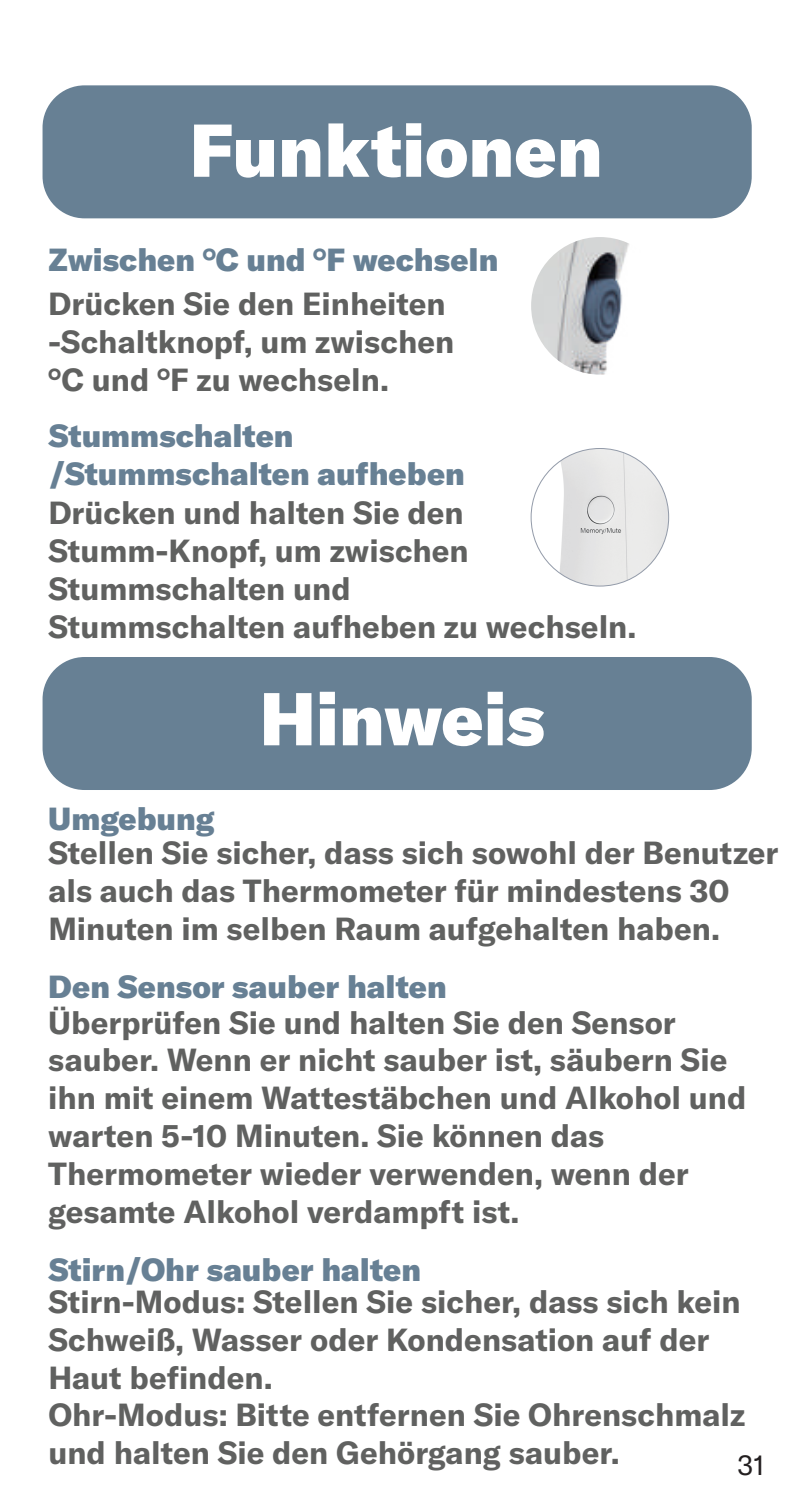
<style>
.page{position:relative;width:794px;height:1489px;background:#fff}
.page>*{position:absolute;margin:0;border:0;box-sizing:border-box;transform-origin:0 0}
.t1{font:900 73.5px "GT America";color:#fff}
.t2{font:700 31.5px/37.8px "GT America";color:#606160}
.t3{font:900 31.5px/37.8px "GT America";color:#678094}
.t4{font:28px "GT America";color:#231f20}
</style>
<div class="page">
<div style="left:43px;top:85px;width:708px;height:133px;background:#678094;border-radius:42px"></div>
<img style="left:531px;top:448px;width:137px;height:138px;border-radius:69px">
<div style="left:43px;top:657px;width:708px;height:133px;background:#678094;border-radius:42px"></div>
<img style="left:531px;top:237px;width:137px;height:137px;border-radius:69px">
<h1 class="t1" style="left:190px;top:103px;width:415px">Funktionen</h1>
<p class="t3" style="left:48px;top:240px;width:451px">Zwischen °C und °F wechseln</p>
<p class="t2" style="left:48px;top:284px;width:407px">Drücken Sie den Einheiten -Schaltknopf, um zwischen °C und °F zu wechseln.</p>
<p class="t3" style="left:49px;top:416px;width:417px">Stummschalten /Stummschalten aufheben</p>
<p class="t2" style="left:48px;top:493px;width:589px">Drücken und halten Sie den<br>Stumm-Knopf, um zwischen<br>Stummschalten und<br>Stummschalten aufheben zu wechseln.</p>
<p class="t3" style="left:48px;top:799px;width:168px">Umgebung</p>
<h1 class="t1" style="left:260px;top:671px;width:286px">Hinweis</h1>
<p class="t2" style="left:48px;top:833px;width:731px">Stellen Sie sicher, dass sich sowohl der Benutzer als auch das Thermometer für mindestens 30<br>Minuten im selben Raum aufgehalten haben.</p>
<p class="t3" style="left:48px;top:967px;width:400px">Den Sensor sauber halten</p>
<p class="t2" style="left:48px;top:1002px;width:700px">Überprüfen Sie und halten Sie den Sensor sauber. Wenn er nicht sauber ist, säubern Sie ihn mit einem Wattestäbchen und Alkohol und warten 5-10 Minuten. Sie können das Thermometer wieder verwenden, wenn der gesamte Alkohol verdampft ist.</p>
<p class="t3" style="left:49px;top:1250px;width:374px">Stirn/Ohr sauber halten</p>
<p class="t2" style="left:48px;top:1282px;width:698px">Stirn-Modus: Stellen Sie sicher, dass sich kein Schweiß, Wasser oder Kondensation auf der Haut befinden.<br>Ohr-Modus: Bitte entfernen Sie Ohrenschmalz und halten Sie den Gehörgang sauber.</p>
<p class="t4" style="left:737px;top:1447px;width:29px">31</p>
</div>
